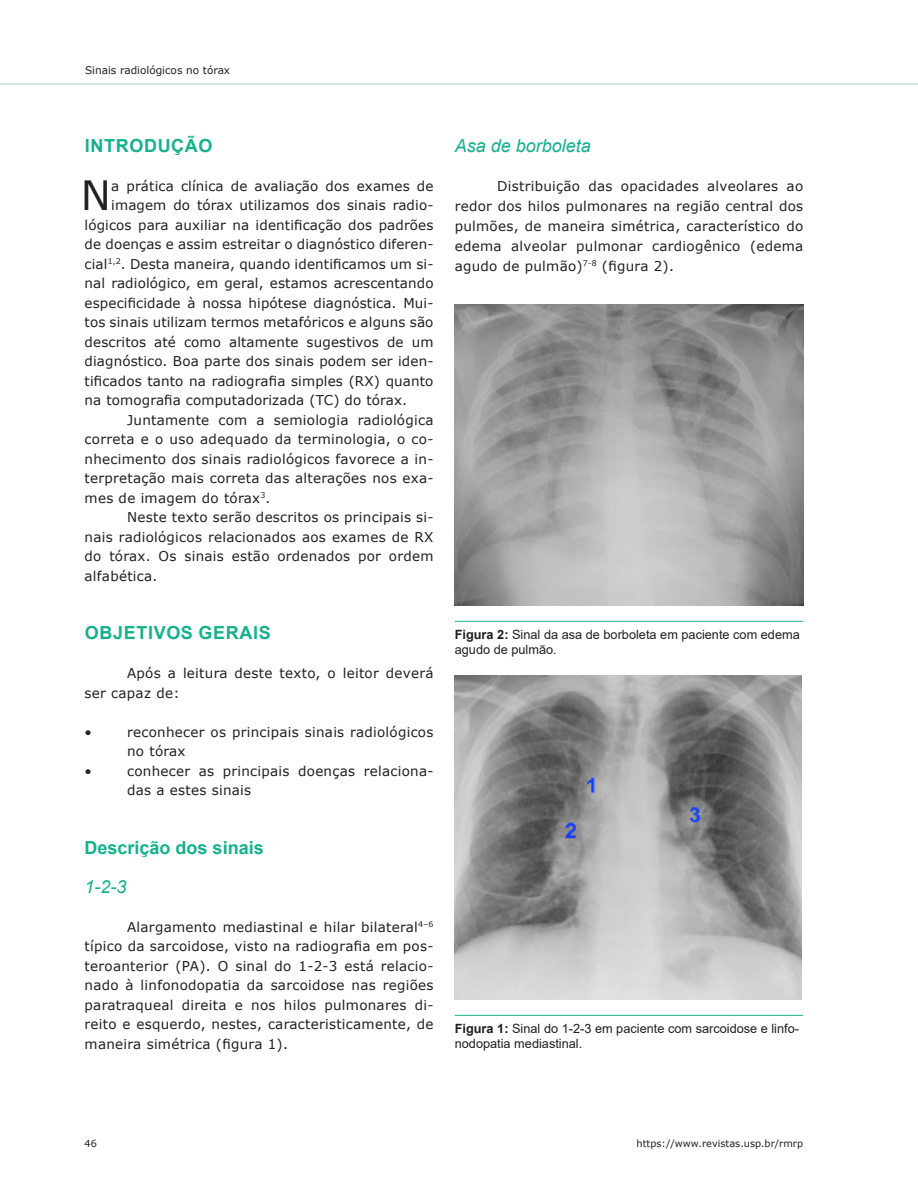
<style>
.page{position:relative;width:918px;height:1188px;background:#fff}
.page>*{position:absolute;margin:0;border:0;box-sizing:border-box;transform-origin:0 0}
._1o_TXT{font:40.35px "Verdana";color:#231f20}
.SUB1{font:700 18px "Arial";letter-spacing:.035em;color:#15b08d}
.SUB3{font:italic 18px "Arial";color:#15b08d}
.SUB2{font:700 18px "Arial";color:#15b08d}
.TXT{font:13.5px/19.5px "Verdana";letter-spacing:.02em;color:#231f20;text-align:justify}
._1o_TXT-2{font:13.5px "Verdana";letter-spacing:.01em;color:#231f20}
.Fig_Tit{font:12.75px/15.8px "Arial";color:#231f20}
.t1{font:10.5px "Verdana";color:#231f20}
.t2{font:9.75px "Verdana";color:#231f20}
.s1{font-weight:700}
</style>
<div class="page">
<hr style="left:0;top:83px;width:918px;height:2px;background:#c6e1d4">
<hr style="left:455px;top:621px;width:348px;height:1px;background:#15b08d">
<hr style="left:455px;top:1015px;width:348px;height:1px;background:#15b08d">
<img style="left:455px;top:305px;width:348px;height:301px">
<img style="left:455px;top:676px;width:347px;height:324px">
<p class="t1" style="left:85px;top:62px;width:147px">Sinais radiológicos no tórax</p>
<p class="SUB1" style="left:85px;top:132px;width:129px">INTRODUÇÃO</p>
<p class="_1o_TXT" style="left:81px;top:168px;width:32px">N</p>
<p class="_1o_TXT-2" style="left:111px;top:176px;width:324px">a prática clínica de avaliação dos exames de</p>
<p class="_1o_TXT-2" style="left:111px;top:196px;width:324px">imagem do tórax utilizamos dos sinais radio-</p>
<p class="_1o_TXT-2" style="left:85px;top:215px;width:350px">lógicos para auxiliar na identificação dos padrões</p>
<p class="_1o_TXT-2" style="left:85px;top:235px;width:350px">de doenças e assim estreitar o diagnóstico diferen-</p>
<p class="_1o_TXT-2" style="left:85px;top:254px;width:350px">cial<sup>1,2</sup>. Desta maneira, quando identificamos um si-</p>
<p class="_1o_TXT-2" style="left:85px;top:274px;width:350px">nal radiológico, em geral, estamos acrescentando</p>
<p class="_1o_TXT-2" style="left:85px;top:293px;width:350px">especificidade à nossa hipótese diagnóstica. Mui-</p>
<p class="_1o_TXT-2" style="left:85px;top:313px;width:350px">tos sinais utilizam termos metafóricos e alguns são</p>
<p class="_1o_TXT-2" style="left:85px;top:332px;width:350px">descritos até como altamente sugestivos de um</p>
<p class="_1o_TXT-2" style="left:85px;top:352px;width:350px">diagnóstico. Boa parte dos sinais podem ser iden-</p>
<p class="_1o_TXT-2" style="left:85px;top:371px;width:350px">tificados tanto na radiografia simples (RX) quanto</p>
<p class="_1o_TXT-2" style="left:85px;top:391px;width:324px">na tomografia computadorizada (TC) do tórax.</p>
<p class="TXT" style="left:85px;top:410px;width:350px;text-indent:43px">Juntamente com a semiologia radiológica correta e o uso adequado da terminologia, o co&shy;nhecimento dos sinais radiológicos favorece a in&shy;terpretação mais correta das alterações nos exa&shy;mes de imagem do tórax<sup>3</sup>.</p>
<p class="TXT" style="left:85px;top:507px;width:350px;text-indent:43px">Neste texto serão descritos os principais si&shy;nais radiológicos relacionados aos exames de RX do tórax. Os sinais estão ordenados por ordem alfabética.</p>
<p class="SUB1" style="left:85px;top:620px;width:187px">OBJETIVOS GERAIS</p>
<p class="TXT" style="left:85px;top:663px;width:350px;text-indent:43px">Após a leitura deste texto, o leitor deverá ser capaz de:</p>
<p class="TXT" style="left:85px;top:722px;width:9px">•</p>
<p class="TXT" style="left:127px;top:722px;width:308px">reconhecer os principais sinais radiológicos no tórax</p>
<p class="TXT" style="left:85px;top:761px;width:9px">•</p>
<p class="TXT" style="left:127px;top:761px;width:308px">conhecer as principais doenças relaciona&shy;das a estes sinais</p>
<p class="SUB2" style="left:85px;top:834px;width:181px">Descrição dos sinais</p>
<p class="SUB3" style="left:85px;top:875px;width:44px">1-2-3</p>
<p class="TXT" style="left:85px;top:917px;width:350px;text-indent:43px">Alargamento mediastinal e hilar bilateral<sup>4–6 </sup>típico da sarcoidose, visto na radiografia em pos&shy;teroanterior (PA). O sinal do 1-2-3 está relacio&shy;nado à linfonodopatia da sarcoidose nas regiões paratraqueal direita e nos hilos pulmonares di&shy;reito e esquerdo, nestes, caracteristicamente, de maneira simétrica (figura 1).</p>
<p class="SUB3" style="left:455px;top:134px;width:138px">Asa de borboleta</p>
<p class="TXT" style="left:455px;top:176px;width:350px;line-height:20px;text-indent:43px">Distribuição das opacidades alveolares ao redor dos hilos pulmonares na região central dos pulmões, de maneira simétrica, característico do edema alveolar pulmonar cardiogênico (edema agudo de pulmão)<sup>7-8</sup> (figura 2).</p>
<p class="Fig_Tit" style="left:455px;top:626px;width:347px"><span class="s1">Figura 2:</span> Sinal da asa de borboleta em paciente com edema agudo de pulmão.</p>
<p class="Fig_Tit" style="left:455px;top:1020px;width:346px"><span class="s1">Figura 1:</span> Sinal do 1-2-3 em paciente com sarcoidose e linfo&shy;nodopatia mediastinal.</p>
<p class="t2" style="left:85px;top:1137px;width:14px">46</p>
<p class="t2" style="left:637px;top:1137px;width:168px">https://www.revistas.usp.br/rmrp</p>
</div>
